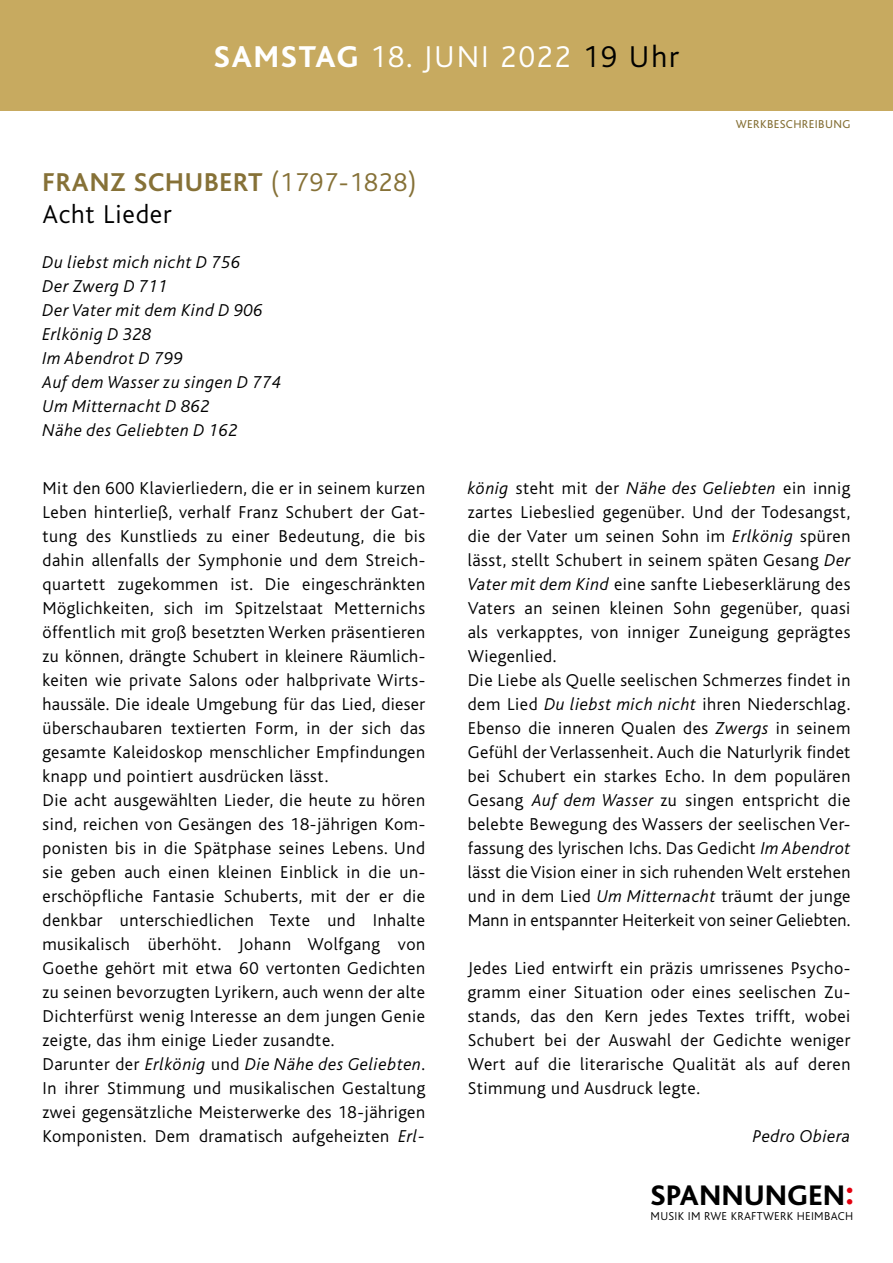
<style>
.page{position:relative;width:893px;height:1263px;background:#fff}
.page>*{position:absolute;margin:0;border:0;box-sizing:border-box;transform-origin:0 0}
.t1{font:300 31.5px "Bliss";letter-spacing:.06em;color:#fff}
.t2{font:800 29.7px "Bliss";letter-spacing:.02em;color:#000}
.t3{font:700 27px/32.4px "Bliss";letter-spacing:.03em;color:#867137}
.t4{font:300 18px/24px "Bliss";letter-spacing:.03em;color:#000}
.t5{font:italic 300 18px/24px "Bliss";letter-spacing:.03em;color:#000}
.t6{font:300 12px "Bliss";letter-spacing:.025em;color:#000}
.t7{font:12px "Bliss";letter-spacing:.03em;color:#867137}
.s1{font-weight:800}
.s2{color:#000}
.s3{font-weight:300}
.s4{font-weight:300;color:#000}
.s5{font-style:italic}
.s6{font-size:35.85px;color:#e3000f}
</style>
<div class="page">
<div style="left:0;top:0;width:893px;height:111px;background:#c7aa60"></div>
<h1 class="t1" style="left:214px;top:40px;width:467px"><span class="s1">SAMSTAG</span> 18. JUNI 2022 <span class="s2">19 Uhr</span></h1>
<h3 class="t3" style="left:43px;top:166px;width:376px">FRANZ SCHUBERT <span class="s3">(1797-1828)<br></span><span class="s4">Acht Lieder</span></h3>
<p class="t5" style="left:43px;top:250px;width:240px">Du liebst mich nicht D 756<br>Der Zwerg D 711<br>Der Vater mit dem Kind D 906<br>Erlkönig D 328<br>Im Abendrot D 799<br>Auf dem Wasser zu singen D 774<br>Um Mitternacht D 862<br>Nähe des Geliebten D 162</p>
<p class="t7" style="left:736px;top:117px;width:116px">WERKBESCHREIBUNG</p>
<p class="t4" style="left:43px;top:477px;width:384px">Mit den 600 Klavierliedern, die er in seinem kurzen Leben hinterließ, verhalf Franz Schubert der Gat&shy;tung des Kunstlieds zu einer Bedeutung, die bis dahin allenfalls der Symphonie und dem Streich&shy;quartett zugekommen ist. Die eingeschränkten Möglichkeiten, sich im Spitzelstaat Metternichs öffentlich mit groß besetzten Werken präsentieren zu können, drängte Schubert in kleinere Räumlich&shy;keiten wie private Salons oder halbprivate Wirts&shy;haussäle. Die ideale Umgebung für das Lied, dieser überschaubaren textierten Form, in der sich das gesamte Kaleidoskop menschlicher Empfindungen knapp und pointiert ausdrücken lässt.<br>Die acht ausgewählten Lieder, die heute zu hören sind, reichen von Gesängen des 18-jährigen Kom&shy;ponisten bis in die Spätphase seines Lebens. Und sie geben auch einen kleinen Einblick in die un&shy;erschöpfliche Fantasie Schuberts, mit der er die denkbar unterschiedlichen Texte und Inhalte musikalisch überhöht. Johann Wolfgang von Goethe gehört mit etwa 60 vertonten Gedichten zu seinen bevorzugten Lyrikern, auch wenn der alte Dichterfürst wenig Interesse an dem jungen Genie zeigte, das ihm einige Lieder zusandte.<br>Darunter der <span class="s5">Erlkönig</span> und <span class="s5">Die Nähe des Geliebten</span>.<br>In ihrer Stimmung und musikalischen Gestaltung zwei gegensätzliche Meisterwerke des 18-jährigen Komponisten. Dem dramatisch aufgeheizten <span class="s5">Erl-</span></p>
<p class="t4" style="left:468px;top:476px;width:384px"><span class="s5">könig</span> steht mit der <span class="s5">Nähe des Geliebten</span> ein innig zartes Liebeslied gegenüber. Und der Todesangst, die der Vater um seinen Sohn im <span class="s5">Erlkönig</span> spüren lässt, stellt Schubert in seinem späten Gesang <span class="s5">Der Vater mit dem Kind</span> eine sanfte Liebeserklärung des Vaters an seinen kleinen Sohn gegenüber, quasi als verkapptes, von inniger Zuneigung geprägtes Wiegenlied.<br>Die Liebe als Quelle seelischen Schmerzes findet in dem Lied <span class="s5">Du liebst mich nicht</span> ihren Niederschlag.<br>Ebenso die inneren Qualen des <span class="s5">Zwergs</span> in seinem Gefühl der Verlassenheit. Auch die Naturlyrik findet bei Schubert ein starkes Echo. In dem populären Gesang <span class="s5">Auf dem Wasser</span> zu singen entspricht die belebte Bewegung des Wassers der seelischen Ver&shy;fassung des lyrischen Ichs. Das Gedicht <span class="s5">Im Abendrot </span>lässt die Vision einer in sich ruhenden Welt erstehen und in dem Lied <span class="s5">Um Mitternacht</span> träumt der junge Mann in entspannter Heiterkeit von seiner Geliebten.</p>
<p class="t4" style="left:468px;top:956px;width:384px;text-align:justify">Jedes Lied entwirft ein präzis umrissenes Psycho&shy;gramm einer Situation oder eines seelischen Zu&shy;stands, das den Kern jedes Textes trifft, wobei Schubert bei der Auswahl der Gedichte weniger Wert auf die literarische Qualität als auf deren Stimmung und Ausdruck legte.</p>
<p class="t5" style="left:753px;top:1124px;width:99px">Pedro Obiera</p>
<h2 class="t2" style="left:651px;top:1180px;width:205px">SPANNUNGEN<span class="s6">:</span></h2>
<p class="t6" style="left:651px;top:1209px;width:204px">MUSIK IM RWE KRAFTWERK HEIMBACH</p>
</div>
